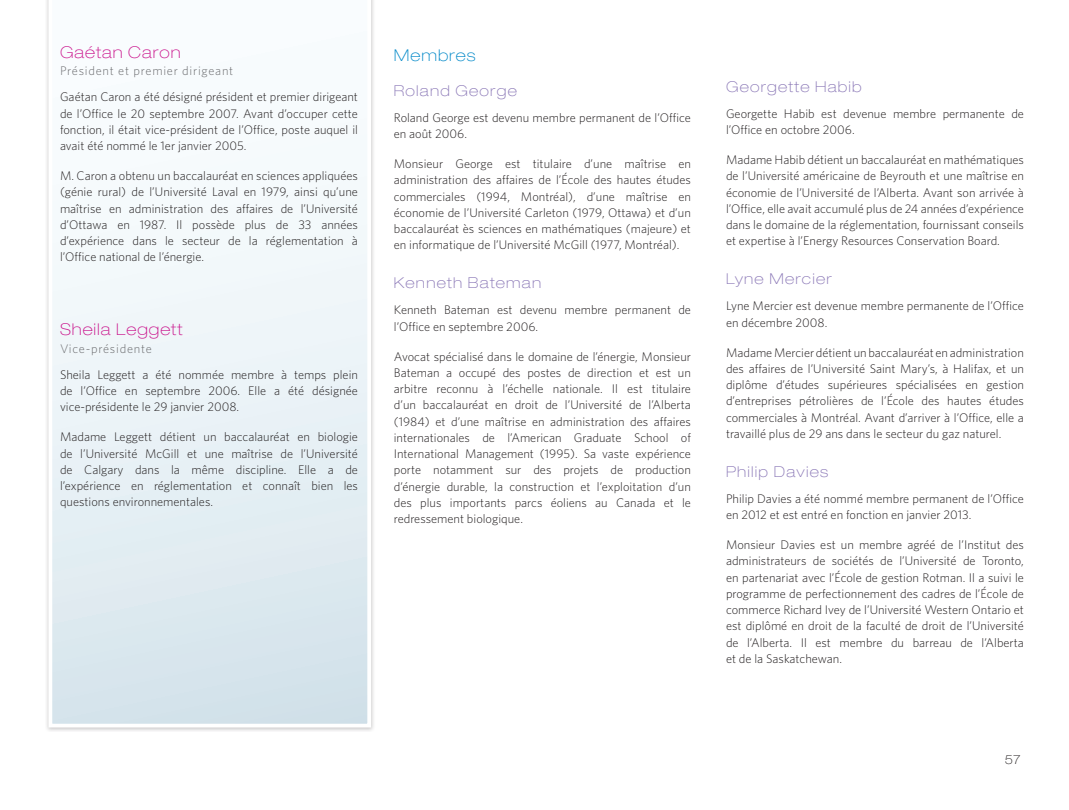
<style>
.page{position:relative;width:1069px;height:810px;background:#fff}
.page>*{position:absolute;margin:0;border:0;box-sizing:border-box;transform-origin:0 0}
.t1{font:100 expanded 16.25px "Helvetica Neue";letter-spacing:.06em;color:#ca138c}
.t2{font:100 expanded 16.25px "Helvetica Neue";letter-spacing:.06em;color:#0088c8}
.t3{font:100 expanded 15px "Helvetica Neue";letter-spacing:.08em;color:#8875b5}
.t4{font:300 12.5px/16.2px "Whitney";color:#231f20;text-align:justify}
.t5{font:300 12.5px "Whitney";letter-spacing:.06em;color:#6c6d70}
.t6{font:100 expanded 12.5px "Helvetica Neue";color:#231f20}
</style>
<div class="page">
<div style="left:45px;top:0;width:331px;height:732px;background:#231f20;opacity:.25"></div>
<svg style="left:48px;top:0;width:323px;height:728px"></svg>
<h1 class="t1" style="left:60px;top:42px;width:122px">Gaétan Caron</h1>
<p class="t5" style="left:60px;top:62px;width:175px">Président et premier dirigeant</p>
<p class="t4" style="left:60px;top:89px;width:299px">Gaétan Caron a été désigné président et premier dirigeant de l’Office le 20 septembre 2007. Avant d’occuper cette fonction, il était vice-président de l’Office, poste auquel il avait été nommé le 1er janvier 2005.</p>
<p class="t4" style="left:60px;top:167px;width:299px">M. Caron a obtenu un baccalauréat en sciences appliquées (génie rural) de l’Université Laval en 1979, ainsi qu’une maîtrise en administration des affaires de l’Université d’Ottawa en 1987. Il possède plus de 33 années d’expérience dans le secteur de la réglementation à l’Office national de l’énergie.</p>
<h1 class="t1" style="left:60px;top:320px;width:124px">Sheila Leggett</h1>
<p class="t5" style="left:60px;top:340px;width:93px">Vice-présidente</p>
<p class="t4" style="left:60px;top:366px;width:299px">Sheila Leggett a été nommée membre à temps plein de l’Office en septembre 2006. Elle a été désignée vice-présidente le 29 janvier 2008.</p>
<p class="t4" style="left:60px;top:429px;width:299px">Madame Leggett détient un baccalauréat en biologie de l’Université McGill et une maîtrise de l’Université de Calgary dans la même discipline. Elle a de l’expérience en réglementation et connaît bien les questions environnementales.</p>
<h1 class="t2" style="left:394px;top:45px;width:83px">Membres</h1>
<p class="t3" style="left:394px;top:81px;width:125px">Roland George</p>
<p class="t4" style="left:394px;top:109px;width:299px">Roland George est devenu membre permanent de l’Office en août 2006.</p>
<p class="t4" style="left:394px;top:155px;width:299px">Monsieur George est titulaire d’une maîtrise en administration des affaires de l’École des hautes études commerciales (1994, Montréal), d’une maîtrise en économie de l’Université Carleton (1979, Ottawa) et d’un baccalauréat ès sciences en mathématiques (majeure) et en informatique de l’Université McGill (1977, Montréal).</p>
<p class="t3" style="left:394px;top:274px;width:149px">Kenneth Bateman</p>
<p class="t4" style="left:394px;top:302px;width:299px">Kenneth Bateman est devenu membre permanent de l’Office en septembre 2006.</p>
<p class="t4" style="left:394px;top:348px;width:299px">Avocat spécialisé dans le domaine de l’énergie, Monsieur Bateman a occupé des postes de direction et est un arbitre reconnu à l’échelle nationale. Il est titulaire d’un baccalauréat en droit de l’Université de l’Alberta (1984) et d’une maîtrise en administration des affaires internationales de l’American Graduate School of International Management (1995). Sa vaste expérience porte notamment sur des projets de production d’énergie durable, la construction et l’exploitation d’un des plus importants parcs éoliens au Canada et le redressement biologique.</p>
<p class="t3" style="left:726px;top:77px;width:137px">Georgette Habib</p>
<p class="t4" style="left:726px;top:105px;width:299px">Georgette Habib est devenue membre permanente de l’Office en octobre 2006.</p>
<p class="t4" style="left:726px;top:151px;width:299px">Madame Habib détient un baccalauréat en mathématiques de l’Université américaine de Beyrouth et une maîtrise en économie de l’Université de l’Alberta. Avant son arrivée à l’Office, elle avait accumulé plus de 24 années d’expérience dans le domaine de la réglementation, fournissant conseils et expertise à l’Energy Resources Conservation Board.</p>
<p class="t3" style="left:726px;top:270px;width:107px">Lyne Mercier</p>
<p class="t4" style="left:726px;top:298px;width:299px">Lyne Mercier est devenue membre permanente de l’Office en décembre 2008.</p>
<p class="t4" style="left:726px;top:344px;width:299px">Madame Mercier détient un baccalauréat en administration des affaires de l’Université Saint Mary’s, à Halifax, et un diplôme d’études supérieures spécialisées en gestion d’entreprises pétrolières de l’École des hautes études commerciales à Montréal. Avant d’arriver à l’Office, elle a travaillé plus de 29 ans dans le secteur du gaz naturel.</p>
<p class="t3" style="left:726px;top:462px;width:104px">Philip Davies</p>
<p class="t4" style="left:726px;top:490px;width:299px">Philip Davies a été nommé membre permanent de l’Office en 2012 et est entré en fonction en janvier 2013.</p>
<p class="t4" style="left:726px;top:536px;width:299px">Monsieur Davies est un membre agréé de l’Institut des administrateurs de sociétés de l’Université de Toronto, en partenariat avec l’École de gestion Rotman. Il a suivi le programme de perfectionnement des cadres de l’École de commerce Richard Ivey de l’Université Western Ontario et est diplômé en droit de la faculté de droit de l’Université de l’Alberta. Il est membre du barreau de l’Alberta et de la Saskatchewan.</p>
<p class="t6" style="left:1005px;top:752px;width:17px">57</p>
</div>
